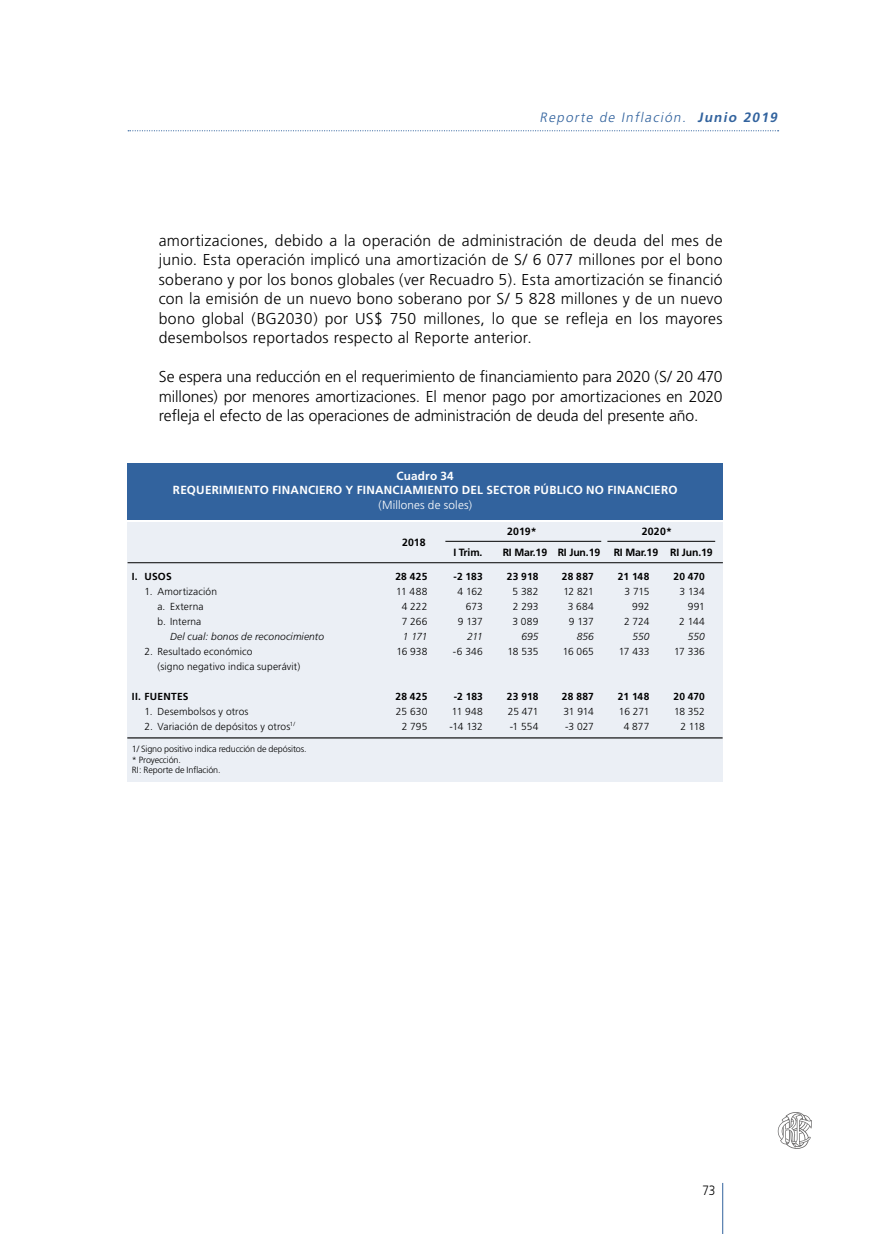
<style>
.page{position:relative;width:893px;height:1234px;background:#fff}
.page>*{position:absolute;margin:0;border:0;box-sizing:border-box;transform-origin:0 0}
.t1{font:300 15.75px/19.5px "Frutiger";letter-spacing:.005em;color:#000;text-align:justify}
.t2{font:italic 300 13.5px "Frutiger";color:#32639e}
.t3{font:300 13.5px "Frutiger";color:#000;scale:.88 1}
.t4{font:700 11.7px/14.1px "Frutiger";letter-spacing:.02em;color:#fff;text-align:center}
.t5{font:300 11.7px "Frutiger";letter-spacing:.01em;color:#fff}
.t6{font:700 10.5px "Frutiger";letter-spacing:-.015em;color:#000}
.t7{font:300 10.2px "Frutiger";letter-spacing:.01em;color:#000}
.t8{font:700 10.2px "Frutiger";letter-spacing:.02em;color:#000}
.t9{font:italic 300 10.2px "Frutiger";letter-spacing:.01em;color:#000}
.t10{font:300 9px/10.8px "Frutiger";letter-spacing:-.01em;color:#000}
.s1{font-weight:700}
</style>
<div class="page">
<svg style="left:128px;top:130px;width:651px;height:1px"></svg>
<hr style="left:722px;top:1182px;width:1px;height:51px;background:#32639e">
<svg style="left:778px;top:1112px;width:34px;height:37px"></svg>
<div style="left:128px;top:463px;width:595px;height:56px;background:#32639e"></div>
<div style="left:128px;top:522px;width:595px;height:259px;background:#ebeff5"></div>
<hr style="left:128px;top:562px;width:595px;height:1px;background:#000">
<hr style="left:445px;top:541px;width:156px;height:1px;background:#000">
<hr style="left:127px;top:737px;width:596px;height:1px;background:#000">
<hr style="left:607px;top:541px;width:108px;height:1px;background:#000">
<p class="t2" style="left:540px;top:110px;width:242px">Reporte de Inflación. <span class="s1">Junio 2019</span></p>
<p class="t1" style="left:159px;top:231px;width:565px">amortizaciones, debido a la operación de administración de deuda del mes de junio. Esta operación implicó una amortización de S/ 6 077 millones por el bono soberano y por los bonos globales (ver Recuadro 5). Esta amortización se financió con la emisión de un nuevo bono soberano por S/ 5 828 millones y de un nuevo bono global (BG2030) por US$ 750 millones, lo que se refleja en los mayores desembolsos reportados respecto al Reporte anterior.</p>
<p class="t1" style="left:159px;top:367px;width:565px">Se espera una reducción en el requerimiento de financiamiento para 2020 (S/ 20 470 millones) por menores amortizaciones. El menor pago por amortizaciones en 2020 refleja el efecto de las operaciones de administración de deuda del presente año.</p>
<p class="t4" style="left:173px;top:469px;width:506px">Cuadro 34<br>REQUERIMIENTO FINANCIERO Y FINANCIAMIENTO DEL SECTOR PÚBLICO NO FINANCIERO</p>
<p class="t5" style="left:378px;top:498px;width:95px">(Millones de soles)</p>
<p class="t6" style="left:402px;top:536px;width:25px">2018</p>
<p class="t6" style="left:507px;top:525px;width:31px">2019*</p>
<p class="t6" style="left:642px;top:525px;width:31px">2020*</p>
<p class="t6" style="left:453px;top:545px;width:31px">I Trim.</p>
<p class="t6" style="left:503px;top:545px;width:99px">RI Mar.19 RI Jun.19</p>
<p class="t6" style="left:614px;top:545px;width:100px">RI Mar.19 RI Jun.19</p>
<p class="t8" style="left:132px;top:570px;width:41px">I. USOS</p>
<p class="t8" style="left:395px;top:570px;width:33px">28 425</p>
<p class="t8" style="left:454px;top:570px;width:31px">-2 183</p>
<p class="t8" style="left:507px;top:570px;width:33px">23 918</p>
<p class="t8" style="left:562px;top:570px;width:33px">28 887</p>
<p class="t8" style="left:618px;top:570px;width:33px">21 148</p>
<p class="t8" style="left:673px;top:570px;width:33px">20 470</p>
<p class="t7" style="left:145px;top:585px;width:74px">1. Amortización</p>
<p class="t7" style="left:396px;top:585px;width:33px">11 488</p>
<p class="t7" style="left:458px;top:585px;width:27px">4 162</p>
<p class="t7" style="left:512px;top:585px;width:27px">5 382</p>
<p class="t7" style="left:563px;top:585px;width:32px">12 821</p>
<p class="t7" style="left:625px;top:585px;width:26px">3 715</p>
<p class="t7" style="left:680px;top:585px;width:27px">3 134</p>
<p class="t7" style="left:157px;top:600px;width:48px">a. Externa</p>
<p class="t7" style="left:402px;top:600px;width:27px">4 222</p>
<p class="t7" style="left:466px;top:600px;width:19px">673</p>
<p class="t7" style="left:513px;top:600px;width:27px">2 293</p>
<p class="t7" style="left:568px;top:600px;width:28px">3 684</p>
<p class="t7" style="left:632px;top:600px;width:19px">992</p>
<p class="t7" style="left:688px;top:600px;width:19px">991</p>
<p class="t7" style="left:157px;top:615px;width:46px">b. Interna</p>
<p class="t7" style="left:402px;top:615px;width:27px">7 266</p>
<p class="t7" style="left:458px;top:615px;width:26px">9 137</p>
<p class="t7" style="left:512px;top:615px;width:28px">3 089</p>
<p class="t7" style="left:569px;top:615px;width:26px">9 137</p>
<p class="t7" style="left:624px;top:615px;width:27px">2 724</p>
<p class="t7" style="left:679px;top:615px;width:27px">2 144</p>
<p class="t9" style="left:170px;top:630px;width:155px">Del cual: bonos de reconocimiento</p>
<p class="t9" style="left:403px;top:630px;width:26px">1 171</p>
<p class="t9" style="left:467px;top:630px;width:17px">211</p>
<p class="t9" style="left:521px;top:630px;width:19px">695</p>
<p class="t9" style="left:577px;top:630px;width:19px">856</p>
<p class="t9" style="left:632px;top:630px;width:18px">550</p>
<p class="t9" style="left:688px;top:630px;width:18px">550</p>
<p class="t7" style="left:145px;top:645px;width:109px">2. Resultado económico</p>
<p class="t7" style="left:396px;top:645px;width:32px">16 938</p>
<p class="t7" style="left:453px;top:645px;width:32px">-6 346</p>
<p class="t7" style="left:507px;top:645px;width:32px">18 535</p>
<p class="t7" style="left:563px;top:645px;width:33px">16 065</p>
<p class="t7" style="left:619px;top:645px;width:32px">17 433</p>
<p class="t7" style="left:674px;top:645px;width:32px">17 336</p>
<p class="t7" style="left:157px;top:660px;width:144px">(signo negativo indica superávit)</p>
<p class="t8" style="left:132px;top:690px;width:58px">II. FUENTES</p>
<p class="t8" style="left:395px;top:690px;width:33px">28 425</p>
<p class="t8" style="left:454px;top:690px;width:31px">-2 183</p>
<p class="t8" style="left:507px;top:690px;width:33px">23 918</p>
<p class="t8" style="left:562px;top:690px;width:33px">28 887</p>
<p class="t8" style="left:618px;top:690px;width:33px">21 148</p>
<p class="t8" style="left:673px;top:690px;width:33px">20 470</p>
<p class="t7" style="left:145px;top:705px;width:105px">1. Desembolsos y otros</p>
<p class="t7" style="left:396px;top:705px;width:33px">25 630</p>
<p class="t7" style="left:452px;top:705px;width:33px">11 948</p>
<p class="t7" style="left:508px;top:705px;width:32px">25 471</p>
<p class="t7" style="left:563px;top:705px;width:32px">31 914</p>
<p class="t7" style="left:619px;top:705px;width:32px">16 271</p>
<p class="t7" style="left:674px;top:705px;width:32px">18 352</p>
<p class="t7" style="left:145px;top:720px;width:152px">2. Variación de depósitos y otros<sup>1/</sup></p>
<p class="t7" style="left:402px;top:720px;width:27px">2 795</p>
<p class="t7" style="left:450px;top:720px;width:35px">-14 132</p>
<p class="t7" style="left:510px;top:720px;width:30px">-1 554</p>
<p class="t7" style="left:565px;top:720px;width:30px">-3 027</p>
<p class="t7" style="left:624px;top:720px;width:27px">4 877</p>
<p class="t7" style="left:680px;top:720px;width:26px">2 118</p>
<p class="t10" style="left:132px;top:743px;width:176px">1/ Signo positivo indica reducción de depósitos. * Proyección.<br>RI: Reporte de Inflación.</p>
<p class="t3" style="left:702px;top:1182px;width:16px">73</p>
</div>
